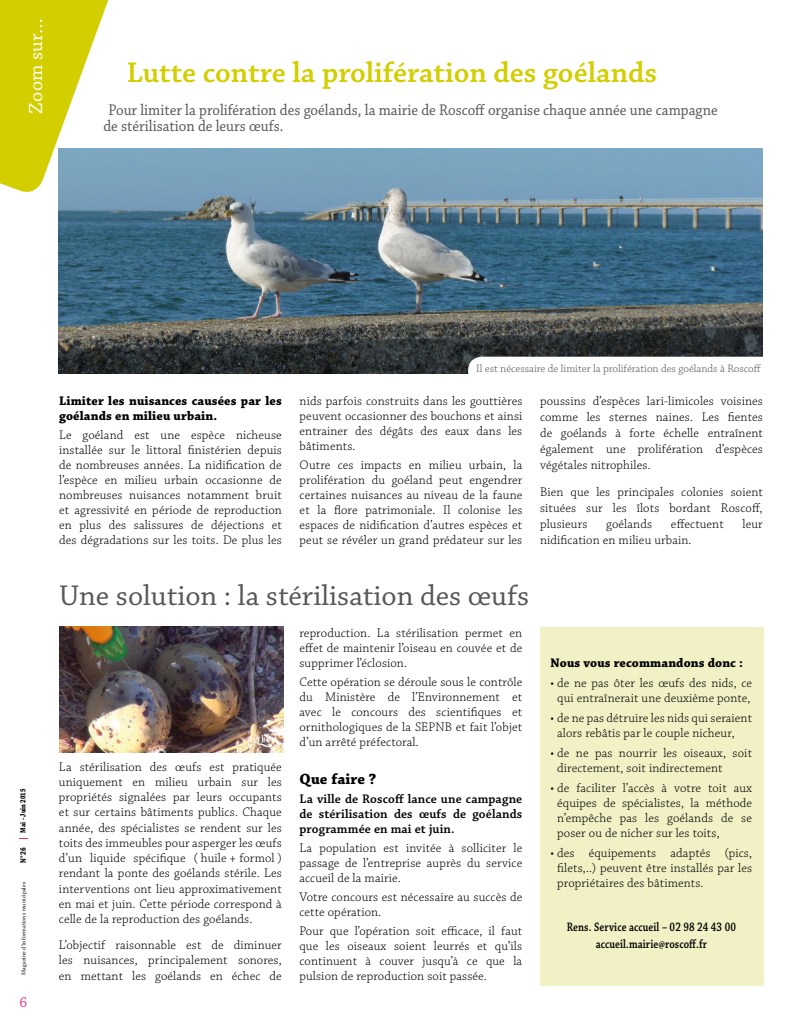
<style>
.page{position:relative;width:798px;height:1028px;background:#fff}
.page>*{position:absolute;margin:0;border:0;box-sizing:border-box;transform-origin:0 0}
.t1{font:600 30px "Chaparral Pro";color:#d2ce00}
.t2{font:30px "Chaparral Pro";color:#575756}
.t3{font:20px "Chaparral Pro";letter-spacing:.01em;color:#fff}
.t4{font:16.25px/16.2px "Chaparral Pro";color:#575756;scale:.92 1}
.t5{font:700 15.62px "Chaparral Pro";letter-spacing:.01em;color:#000}
.t6{font:15px "Chaparral Pro";color:#e83278}
.t7{font:300 13.12px/15px "Chaparral Pro";letter-spacing:.01em;color:#000;text-align:justify}
.t8{font:600 13.12px/15px "Chaparral Pro";letter-spacing:.01em;color:#000;text-align:justify}
.t9{font:700 13.12px/15px "Chaparral Pro";letter-spacing:.01em;color:#000}
.t10{font:600 12.88px/16.1px "Chaparral Pro";letter-spacing:.01em;color:#000;text-align:center;scale:.8 1}
.t11{font:300 11.25px "Chaparral Pro";color:#575756}
.t12{font:700 8.25px "Chaparral Pro";color:#000;scale:.8 1}
.t13{font:700 7.75px "Chaparral Pro";color:#000;scale:.8 1}
.t14{font:5.75px "Chaparral Pro";letter-spacing:.02em;color:#000}
</style>
<div class="page">
<div style="left:540px;top:627px;width:223px;height:358px;background:#f2f0c5"></div>
<img style="left:59px;top:148px;width:703px;height:226px">
<svg style="left:468px;top:357px;width:294px;height:17px"></svg>
<svg style="left:0;top:0;width:121px;height:197px"></svg>
<img style="left:59px;top:627px;width:224px;height:125px">
<h2 class="t3" style="left:25px;top:114px;width:98px;rotate:-90deg">Zoom sur…</h2>
<h1 class="t1" style="left:127px;top:56px;width:531px">Lutte contre la prolifération des goélands</h1>
<p class="t4" style="left:103px;top:102px;width:668px;text-indent:5px">Pour limiter la prolifération des goélands, la mairie de Roscoff organise chaque année une campagne de stérilisation de leurs œufs.</p>
<p class="t13" style="left:19px;top:832px;width:57px;rotate:-90deg">Mai - Juin 2015</p>
<p class="t12" style="left:18px;top:863px;width:21px;rotate:-90deg">N°26</p>
<p class="t14" style="left:20px;top:974px;width:94px;rotate:-90deg">Magazine d’informations municipales</p>
<p class="t6" style="left:19px;top:993px;width:9px">6</p>
<p class="t9" style="left:59px;top:393px;width:224px">Limiter les nuisances causées par les goélands en milieu urbain.</p>
<p class="t7" style="left:59px;top:428px;width:224px">Le goéland est une espèce nicheuse installée sur le littoral finistérien depuis de nombreuses années. La nidification de l’espèce en milieu urbain occasionne de nombreuses nuisances notamment bruit et agressivité en période de reproduction en plus des salissures de déjections et des dégradations sur les toits. De plus les</p>
<p class="t11" style="left:476px;top:362px;width:286px">Il est nécessaire de limiter la prolifération des goélands à Roscoff</p>
<p class="t7" style="left:299px;top:394px;width:224px">nids parfois construits dans les gouttières peuvent occasionner des bouchons et ainsi entrainer des dégâts des eaux dans les bâtiments.</p>
<p class="t7" style="left:299px;top:458px;width:224px">Outre ces impacts en milieu urbain, la prolifération du goéland peut engendrer certaines nuisances au niveau de la faune et la flore patrimoniale. Il colonise les espaces de nidification d’autres espèces et peut se révéler un grand prédateur sur les</p>
<p class="t7" style="left:540px;top:393px;width:224px;line-height:16.1px">poussins d’espèces lari-limicoles voisines comme les sternes naines. Les fientes de goélands à forte échelle entraînent également une prolifération d’espèces végétales nitrophiles.</p>
<p class="t7" style="left:540px;top:484px;width:224px;line-height:16.1px">Bien que les principales colonies soient situées sur les îlots bordant Roscoff, plusieurs</p>
<p class="t7" style="left:606px;top:517px;width:47px">goélands</p>
<p class="t7" style="left:670px;top:517px;width:54px">effectuent</p>
<p class="t7" style="left:742px;top:517px;width:22px">leur</p>
<p class="t7" style="left:540px;top:533px;width:153px">nidification en milieu urbain.</p>
<h1 class="t2" style="left:59px;top:579px;width:471px">Une solution : la stérilisation des œufs</h1>
<p class="t7" style="left:59px;top:759px;width:224px">La stérilisation des œufs est pratiquée uniquement en milieu urbain sur les propriétés signalées par leurs occupants et sur certains bâtiments publics. Chaque année, des spécialistes se rendent sur les toits des immeubles pour asperger les œufs d’un liquide spécifique ( huile + formol ) rendant la ponte des goélands stérile. Les interventions ont lieu approximativement en mai et juin. Cette période correspond à celle de la reproduction des goélands.</p>
<p class="t7" style="left:59px;top:938px;width:224px">L’objectif raisonnable est de diminuer les nuisances, principalement sonores, en mettant les goélands en échec de</p>
<p class="t7" style="left:299px;top:625px;width:224px">reproduction. La stérilisation permet en effet de maintenir l’oiseau en couvée et de supprimer l’éclosion.</p>
<p class="t7" style="left:299px;top:674px;width:224px">Cette opération se déroule sous le contrôle du Ministère de l’Environnement et avec le concours des scientifiques et ornithologiques de la SEPNB et fait l’objet d’un arrêté préfectoral.</p>
<p class="t5" style="left:299px;top:769px;width:78px">Que faire ?</p>
<p class="t8" style="left:299px;top:791px;width:224px">La ville de Roscoff lance une campagne de stérilisation des œufs de goélands programmée en mai et juin.</p>
<p class="t7" style="left:299px;top:840px;width:224px">La population est invitée à solliciter le passage de l’entreprise auprès du service accueil de la mairie.</p>
<p class="t7" style="left:299px;top:889px;width:224px">Votre concours est nécessaire au succès de cette opération.</p>
<p class="t7" style="left:299px;top:923px;width:224px">Pour que l’opération soit efficace, il faut que les oiseaux soient leurrés et qu’ils continuent à couver jusqu’à ce que la pulsion de reproduction soit passée.</p>
<p class="t9" style="left:550px;top:656px;width:194px">Nous vous recommandons donc :</p>
<p class="t7" style="left:550px;top:676px;width:203px;text-align:center">• de ne pas ôter les œufs des nids, ce qui entraînerait une deuxième ponte,</p>
<p class="t7" style="left:557px;top:711px;width:196px;text-indent:-7px">• de ne pas détruire les nids qui seraient alors rebâtis par le couple nicheur,</p>
<p class="t7" style="left:557px;top:745px;width:196px;text-indent:-7px">• de ne pas nourrir les oiseaux, soit directement, soit indirectement</p>
<p class="t7" style="left:557px;top:780px;width:196px;text-indent:-7px">• de faciliter l’accès à votre toit aux équipes de spécialistes, la méthode n’empêche pas les goélands de se poser ou de nicher sur les toits,</p>
<p class="t7" style="left:557px;top:845px;width:196px;text-indent:-7px">• des équipements adaptés (pics, filets,..) peuvent être installés par les propriétaires des bâtiments.</p>
<p class="t10" style="left:566px;top:919px;width:213px">Rens. Service accueil – 02 98 24 43 00 accueil.mairie@roscoff.fr</p>
</div>
